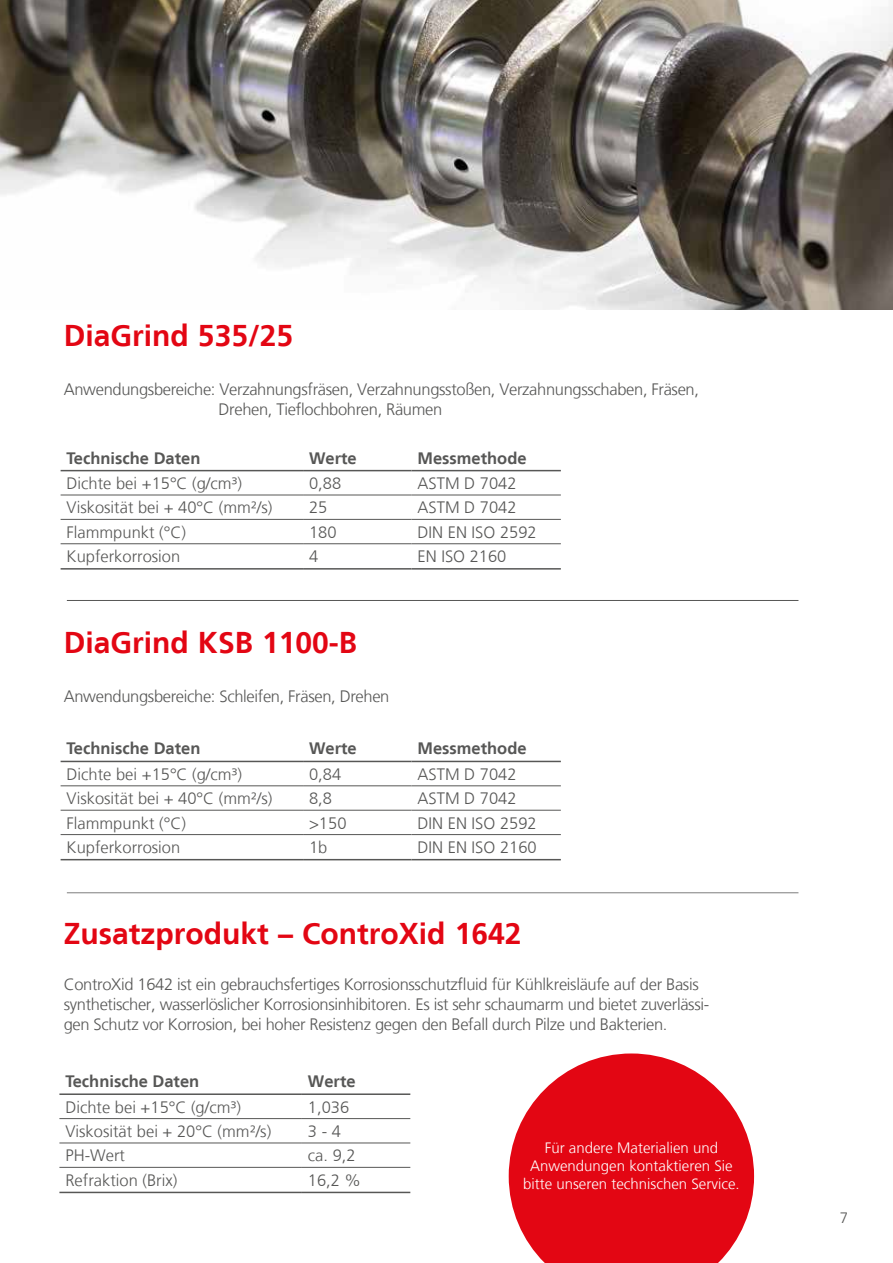
<style>
.page{position:relative;width:893px;height:1263px;background:#fff}
.page>*{position:absolute;margin:0;border:0;box-sizing:border-box;transform-origin:0 0}
.t1{font:700 30px "Frutiger LT";color:#e30613}
.t2{font:300 16.5px/19.8px "Frutiger LT";letter-spacing:-.02em;color:#575756}
.t3{font:300 16.5px "Frutiger LT";color:#575756}
.t4{font:700 16.5px "Frutiger LT";color:#575756}
.t5{font:300 15px/18px "Frutiger LT";color:#fff;text-align:center}
.t6{font:300 15px "Frutiger LT";color:#575756}
</style>
<div class="page">
<hr style="left:67px;top:600px;width:731px;height:1px;background:#575756">
<hr style="left:61px;top:495px;width:242px;height:1px;background:#575756">
<hr style="left:303px;top:495px;width:108px;height:1px;background:#575756">
<hr style="left:411px;top:495px;width:150px;height:1px;background:#575756">
<hr style="left:61px;top:519px;width:242px;height:1px;background:#575756">
<hr style="left:303px;top:519px;width:108px;height:1px;background:#575756">
<hr style="left:411px;top:519px;width:150px;height:1px;background:#575756">
<hr style="left:61px;top:543px;width:242px;height:1px;background:#575756">
<hr style="left:303px;top:543px;width:108px;height:1px;background:#575756">
<hr style="left:411px;top:543px;width:150px;height:1px;background:#575756">
<hr style="left:61px;top:568px;width:242px;height:2px;background:#575756">
<hr style="left:303px;top:568px;width:108px;height:2px;background:#575756">
<hr style="left:411px;top:568px;width:150px;height:2px;background:#575756">
<hr style="left:61px;top:470px;width:242px;height:1px;background:#575756">
<hr style="left:303px;top:470px;width:108px;height:1px;background:#575756">
<hr style="left:411px;top:470px;width:150px;height:1px;background:#575756">
<hr style="left:67px;top:892px;width:731px;height:1px;background:#7e7e7d">
<hr style="left:61px;top:785px;width:242px;height:1px;background:#575756">
<hr style="left:303px;top:785px;width:108px;height:1px;background:#575756">
<hr style="left:411px;top:785px;width:150px;height:1px;background:#575756">
<hr style="left:61px;top:810px;width:242px;height:1px;background:#575756">
<hr style="left:303px;top:810px;width:108px;height:1px;background:#575756">
<hr style="left:411px;top:810px;width:150px;height:1px;background:#575756">
<hr style="left:61px;top:834px;width:242px;height:1px;background:#575756">
<hr style="left:303px;top:834px;width:108px;height:1px;background:#575756">
<hr style="left:411px;top:834px;width:150px;height:1px;background:#575756">
<hr style="left:61px;top:859px;width:242px;height:1px;background:#575756">
<hr style="left:303px;top:859px;width:108px;height:1px;background:#575756">
<hr style="left:411px;top:859px;width:150px;height:1px;background:#575756">
<hr style="left:61px;top:761px;width:242px;height:1px;background:#575756">
<hr style="left:303px;top:761px;width:108px;height:1px;background:#575756">
<hr style="left:411px;top:761px;width:150px;height:1px;background:#575756">
<img style="left:0;top:0;width:893px;height:310px">
<hr style="left:59px;top:1118px;width:243px;height:1px;background:#575756">
<hr style="left:302px;top:1118px;width:108px;height:1px;background:#575756">
<hr style="left:59px;top:1142px;width:243px;height:1px;background:#575756">
<hr style="left:302px;top:1142px;width:108px;height:1px;background:#575756">
<hr style="left:59px;top:1167px;width:243px;height:1px;background:#575756">
<hr style="left:302px;top:1167px;width:108px;height:1px;background:#575756">
<hr style="left:59px;top:1192px;width:243px;height:1px;background:#575756">
<hr style="left:302px;top:1192px;width:108px;height:1px;background:#575756">
<hr style="left:59px;top:1093px;width:243px;height:2px;background:#575756">
<hr style="left:302px;top:1093px;width:108px;height:2px;background:#575756">
<svg style="left:509px;top:1053px;width:245px;height:210px;fill:#e30613"></svg>
<h1 class="t1" style="left:64px;top:318px;width:231px">DiaGrind 535/25</h1>
<p class="t2" style="left:219px;top:380px;width:482px;text-indent:-155px">Anwendungsbereiche: Verzahnungsfräsen, Verzahnungsstoßen, Verzahnungsschaben, Fräsen,<br>Drehen, Tieflochbohren, Räumen</p>
<p class="t4" style="left:67px;top:448px;width:135px">Technische Daten</p>
<p class="t4" style="left:309px;top:448px;width:49px">Werte</p>
<p class="t4" style="left:417px;top:448px;width:111px">Messmethode</p>
<p class="t3" style="left:67px;top:474px;width:177px">Dichte bei +15°C (g/cm³)</p>
<p class="t2" style="left:309px;top:474px;width:34px">0,88</p>
<p class="t3" style="left:417px;top:474px;width:101px">ASTM D 7042</p>
<p class="t3" style="left:67px;top:498px;width:207px">Viskosität bei + 40°C (mm²/s)</p>
<p class="t2" style="left:309px;top:498px;width:20px">25</p>
<p class="t3" style="left:417px;top:498px;width:101px">ASTM D 7042</p>
<p class="t3" style="left:67px;top:523px;width:121px">Flammpunkt (°C)</p>
<p class="t2" style="left:309px;top:522px;width:29px">180</p>
<p class="t3" style="left:417px;top:523px;width:121px">DIN EN ISO 2592</p>
<p class="t3" style="left:67px;top:547px;width:115px">Kupferkorrosion</p>
<p class="t2" style="left:309px;top:547px;width:11px">4</p>
<p class="t3" style="left:417px;top:547px;width:90px">EN ISO 2160</p>
<h1 class="t1" style="left:64px;top:625px;width:295px">DiaGrind KSB 1100-B</h1>
<p class="t2" style="left:64px;top:687px;width:327px">Anwendungsbereiche: Schleifen, Fräsen, Drehen</p>
<p class="t4" style="left:67px;top:739px;width:135px">Technische Daten</p>
<p class="t4" style="left:309px;top:739px;width:49px">Werte</p>
<p class="t4" style="left:417px;top:739px;width:111px">Messmethode</p>
<p class="t3" style="left:67px;top:765px;width:177px">Dichte bei +15°C (g/cm³)</p>
<p class="t2" style="left:309px;top:764px;width:34px">0,84</p>
<p class="t3" style="left:417px;top:765px;width:101px">ASTM D 7042</p>
<p class="t3" style="left:67px;top:789px;width:207px">Viskosität bei + 40°C (mm²/s)</p>
<p class="t2" style="left:309px;top:789px;width:24px">8,8</p>
<p class="t3" style="left:417px;top:789px;width:101px">ASTM D 7042</p>
<p class="t3" style="left:67px;top:813px;width:121px">Flammpunkt (°C)</p>
<p class="t2" style="left:309px;top:813px;width:39px">&gt;150</p>
<p class="t3" style="left:417px;top:813px;width:121px">DIN EN ISO 2592</p>
<p class="t3" style="left:67px;top:838px;width:115px">Kupferkorrosion</p>
<p class="t2" style="left:309px;top:837px;width:20px">1b</p>
<p class="t3" style="left:417px;top:838px;width:121px">DIN EN ISO 2160</p>
<h1 class="t1" style="left:64px;top:916px;width:459px">Zusatzprodukt – ControXid 1642</h1>
<p class="t2" style="left:64px;top:975px;width:647px">ControXid 1642 ist ein gebrauchsfertiges Korrosionsschutzfluid für Kühlkreisläufe auf der Basis synthetischer, wasserlöslicher Korrosionsinhibitoren. Es ist sehr schaumarm und bietet zuverlässi&shy;gen Schutz vor Korrosion, bei hoher Resistenz gegen den Befall durch Pilze und Bakterien.</p>
<p class="t4" style="left:65px;top:1072px;width:135px">Technische Daten</p>
<p class="t4" style="left:308px;top:1072px;width:49px">Werte</p>
<p class="t3" style="left:65px;top:1097px;width:177px">Dichte bei +15°C (g/cm³)</p>
<p class="t2" style="left:308px;top:1097px;width:43px">1,036</p>
<p class="t3" style="left:65px;top:1122px;width:207px">Viskosität bei + 20°C (mm²/s)</p>
<p class="t2" style="left:308px;top:1121px;width:35px">3 - 4</p>
<p class="t2" style="left:65px;top:1146px;width:61px">PH-Wert</p>
<p class="t2" style="left:308px;top:1146px;width:49px">ca. 9,2</p>
<p class="t3" style="left:65px;top:1171px;width:113px">Refraktion (Brix)</p>
<p class="t2" style="left:308px;top:1170px;width:55px">16,2 %</p>
<p class="t5" style="left:523px;top:1139px;width:218px">Für andere Materialien und<br>Anwendungen kontaktieren Sie bitte unseren technischen Service.</p>
<p class="t6" style="left:840px;top:1209px;width:10px">7</p>
</div>
